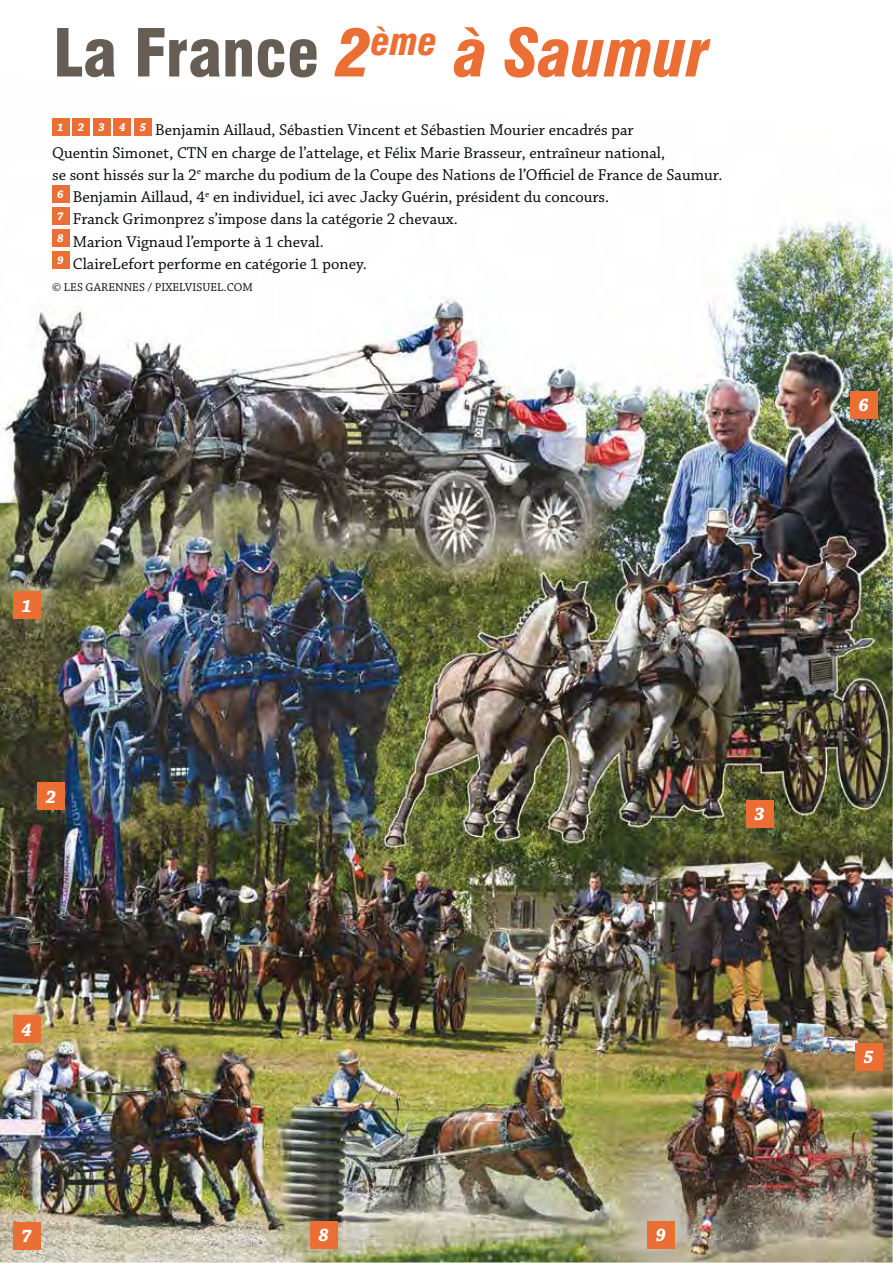
<style>
.page{position:relative;width:893px;height:1263px;background:#fff}
.page>*{position:absolute;margin:0;border:0;box-sizing:border-box;transform-origin:0 0}
.t1{font:900 condensed 64.5px "Swiss 721 BT";color:#665e55}
.t2{font:italic 700 19.2px "Chaparral Pro";color:#fff}
.t3{font:16.5px "Chaparral Pro";color:#040809}
.t4{font:12px "Chaparral Pro";color:#040809}
.s1{font-style:italic;color:#eb6e35}
</style>
<div class="page">
<img style="left:0;top:118px;width:893px;height:1145px">
<div style="left:52px;top:118px;width:17px;height:17px;background:#eb6e35"></div>
<div style="left:73px;top:118px;width:17px;height:17px;background:#eb6e35"></div>
<div style="left:93px;top:118px;width:17px;height:17px;background:#eb6e35"></div>
<div style="left:114px;top:118px;width:17px;height:17px;background:#eb6e35"></div>
<div style="left:135px;top:118px;width:17px;height:17px;background:#eb6e35"></div>
<div style="left:52px;top:185px;width:17px;height:17px;background:#eb6e35"></div>
<div style="left:52px;top:207px;width:17px;height:17px;background:#eb6e35"></div>
<div style="left:52px;top:230px;width:17px;height:17px;background:#eb6e35"></div>
<div style="left:52px;top:252px;width:17px;height:17px;background:#eb6e35"></div>
<div style="left:13px;top:592px;width:27px;height:27px;background:#eb6e35"></div>
<div style="left:37px;top:783px;width:28px;height:27px;background:#eb6e35"></div>
<div style="left:746px;top:800px;width:27px;height:28px;background:#eb6e35"></div>
<div style="left:13px;top:1016px;width:27px;height:27px;background:#eb6e35"></div>
<div style="left:855px;top:1044px;width:27px;height:27px;background:#eb6e35"></div>
<div style="left:13px;top:1222px;width:27px;height:27px;background:#eb6e35"></div>
<div style="left:310px;top:1221px;width:27px;height:27px;background:#eb6e35"></div>
<div style="left:647px;top:1221px;width:27px;height:27px;background:#eb6e35"></div>
<div style="left:850px;top:391px;width:27px;height:28px;background:#eb6e35"></div>
<h1 class="t1" style="left:53px;top:26px;width:657px">La France <span class="s1">2</span><sup>ème</sup> <span class="s1">à Saumur</span></h1>
<p class="t3" style="left:57px;top:124px;width:578px"><sup>1</sup> <sup>2</sup> <sup>3</sup> <sup>4</sup> <sup>5</sup> Benjamin Aillaud, Sébastien Vincent et Sébastien Mourier encadrés par</p>
<p class="t3" style="left:52px;top:146px;width:614px">Quentin Simonet, CTN en charge de l’attelage, et Félix Marie Brasseur, entraîneur national,</p>
<p class="t3" style="left:52px;top:168px;width:672px">se sont hissés sur la 2<sup>e</sup> marche du podium de la Coupe des Nations de l’Officiel de France de Saumur.</p>
<p class="t3" style="left:57px;top:190px;width:553px"><sup>6</sup> Benjamin Aillaud, 4<sup>e</sup> en individuel, ici avec Jacky Guérin, président du concours.</p>
<p class="t3" style="left:57px;top:213px;width:402px"><sup>7</sup> Franck Grimonprez s’impose dans la catégorie 2 chevaux.</p>
<p class="t3" style="left:57px;top:235px;width:268px"><sup>8</sup> Marion Vignaud l’emporte à 1 cheval.</p>
<p class="t3" style="left:57px;top:257px;width:311px"><sup>9</sup> ClaireLefort performe en catégorie 1 poney.</p>
<p class="t4" style="left:52px;top:283px;width:202px">© LES GARENNES / PIXELVISUEL.COM</p>
<p class="t2" style="left:22px;top:594px;width:12px">1</p>
<p class="t2" style="left:46px;top:785px;width:12px">2</p>
<p class="t2" style="left:22px;top:1018px;width:12px">4</p>
<p class="t2" style="left:22px;top:1224px;width:12px">7</p>
<p class="t2" style="left:318px;top:1223px;width:12px">8</p>
<p class="t2" style="left:655px;top:1223px;width:12px">9</p>
<p class="t2" style="left:754px;top:802px;width:12px">3</p>
<p class="t2" style="left:858px;top:393px;width:12px">6</p>
<p class="t2" style="left:863px;top:1046px;width:12px">5</p>
</div>
